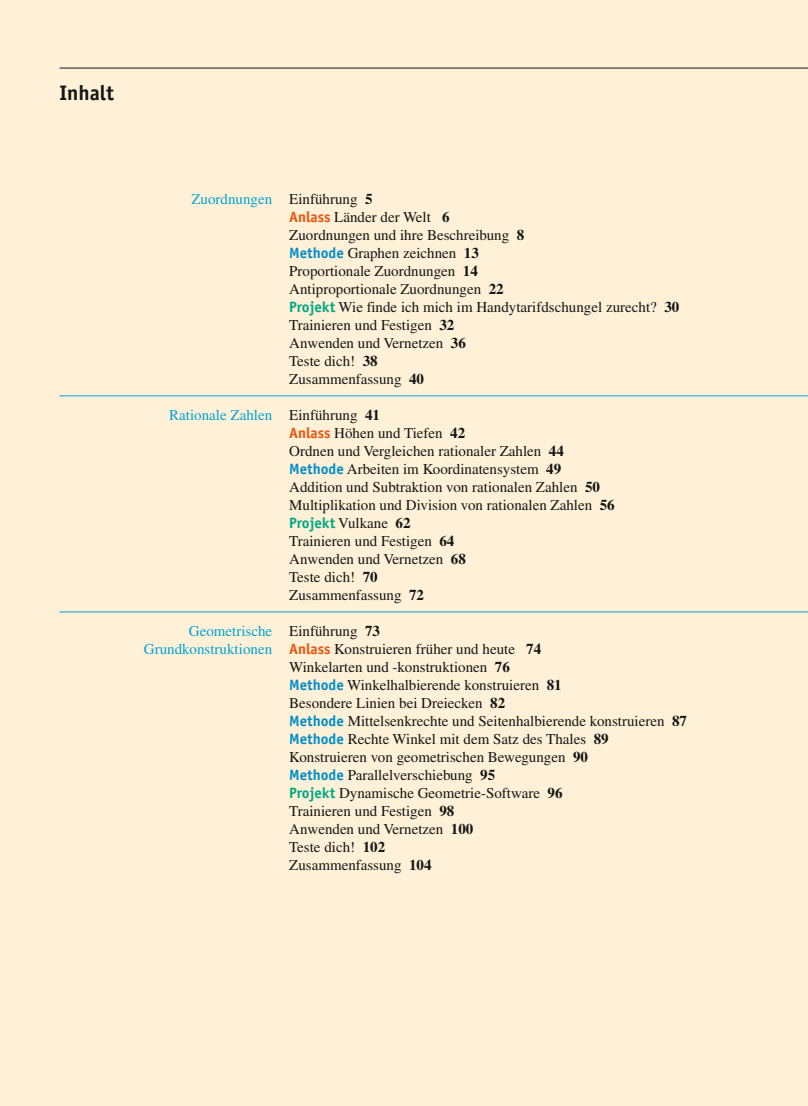
<style>
.page{position:relative;width:808px;height:1106px;background:#fff1d7}
.page>*{position:absolute;margin:0;border:0;box-sizing:border-box;transform-origin:0 0}
.Überschrift{font:700 21px "Officina Sans Std";color:#141515}
._71_Inhaltsverz{font:15px "Times LT Std";color:#141515}
._71_Inhaltsverz-2{font:15px "Times LT Std";color:#00a3d4}
._71_Inhaltsverz-3{font:700 15px "Officina Sans Std";color:#00a982}
.s1{color:#141515}
.s2{font-weight:700;color:#141515}
.s3{font-family:"Officina Sans Std";font-weight:700;color:#ec520b}
.s4{font-weight:700}
.s5{font-family:"Officina Sans Std";font-weight:700;color:#008ec8}
.s6{font-family:"Officina Sans Std";font-weight:700;color:#00a982}
.s7{font-family:"Times LT Std";font-weight:400;color:#141515}
.s8{font-family:"Times LT Std";color:#141515}
.s9{color:#00a3d4}
</style>
<div class="page">
<hr style="left:60px;top:68px;width:748px;height:1px;background:#141515">
<hr style="left:60px;top:395px;width:748px;height:1px;background:#00a3d4">
<hr style="left:60px;top:611px;width:748px;height:1px;background:#00a3d4">
<p class="Überschrift" style="left:60px;top:80px;width:56px">Inhalt</p>
<p class="_71_Inhaltsverz-2" style="left:191px;top:190px;width:183px">Zuordnungen <span class="s1">Einführung</span> <span class="s2">5</span></p>
<p class="_71_Inhaltsverz" style="left:289px;top:208px;width:162px"><span class="s3">Anlass</span> Länder der Welt <span class="s4">6</span></p>
<p class="_71_Inhaltsverz" style="left:289px;top:226px;width:237px">Zuordnungen und ihre Beschreibung <span class="s4">8</span></p>
<p class="_71_Inhaltsverz" style="left:289px;top:244px;width:191px"><span class="s5">Methode</span> Graphen zeichnen <span class="s4">13</span></p>
<p class="_71_Inhaltsverz" style="left:289px;top:262px;width:190px">Proportionale Zuordnungen <span class="s4">14</span></p>
<p class="_71_Inhaltsverz" style="left:289px;top:280px;width:216px">Antiproportionale Zuordnungen <span class="s4">22</span></p>
<p class="_71_Inhaltsverz" style="left:289px;top:298px;width:392px"><span class="s6">Projekt</span> Wie finde ich mich im Handytarifdschungel zurecht? <span class="s4">30</span></p>
<p class="_71_Inhaltsverz" style="left:289px;top:316px;width:167px">Trainieren und Festigen <span class="s4">32</span></p>
<p class="_71_Inhaltsverz" style="left:289px;top:334px;width:178px">Anwenden und Vernetzen <span class="s4">36</span></p>
<p class="_71_Inhaltsverz" style="left:289px;top:352px;width:90px">Teste dich! <span class="s4">38</span></p>
<p class="_71_Inhaltsverz" style="left:289px;top:370px;width:136px">Zusammenfassung <span class="s4">40</span></p>
<p class="_71_Inhaltsverz-2" style="left:169px;top:406px;width:212px">Rationale Zahlen <span class="s1">Einführung</span> <span class="s2">41</span></p>
<p class="_71_Inhaltsverz" style="left:289px;top:424px;width:177px"><span class="s3">Anlass</span> Höhen und Tiefen <span class="s4">42</span></p>
<p class="_71_Inhaltsverz" style="left:289px;top:442px;width:276px">Ordnen und Vergleichen rationaler Zahlen <span class="s4">44</span></p>
<p class="_71_Inhaltsverz" style="left:289px;top:460px;width:274px"><span class="s5">Methode</span> Arbeiten im Koordinatensystem <span class="s4">49</span></p>
<p class="_71_Inhaltsverz" style="left:289px;top:478px;width:312px">Addition und Subtraktion von rationalen Zahlen <span class="s4">50</span></p>
<p class="_71_Inhaltsverz" style="left:289px;top:496px;width:327px">Multiplikation und Division von rationalen Zahlen <span class="s4">56</span></p>
<p class="_71_Inhaltsverz-3" style="left:289px;top:513px;width:123px">Projekt <span class="s7">Vulkane</span> <span class="s8">62</span></p>
<p class="_71_Inhaltsverz" style="left:289px;top:532px;width:167px">Trainieren und Festigen <span class="s4">64</span></p>
<p class="_71_Inhaltsverz" style="left:289px;top:550px;width:178px">Anwenden und Vernetzen <span class="s4">68</span></p>
<p class="_71_Inhaltsverz" style="left:289px;top:568px;width:90px">Teste dich! <span class="s4">70</span></p>
<p class="_71_Inhaltsverz" style="left:289px;top:586px;width:136px">Zusammenfassung <span class="s4">72</span></p>
<p class="_71_Inhaltsverz-2" style="left:189px;top:622px;width:193px">Geometrische <span class="s1">Einführung</span> <span class="s2">73</span></p>
<p class="_71_Inhaltsverz" style="left:144px;top:640px;width:399px"><span class="s9">Grundkonstruktionen</span> <span class="s3">Anlass</span> Konstruieren früher und heute <span class="s4">74</span></p>
<p class="_71_Inhaltsverz" style="left:289px;top:658px;width:222px">Winkelarten und -konstruktionen <span class="s4">76</span></p>
<p class="_71_Inhaltsverz" style="left:289px;top:676px;width:274px"><span class="s5">Methode</span> Winkelhalbierende konstruieren <span class="s4">81</span></p>
<p class="_71_Inhaltsverz" style="left:289px;top:694px;width:218px">Besondere Linien bei Dreiecken <span class="s4">82</span></p>
<p class="_71_Inhaltsverz" style="left:289px;top:712px;width:399px"><span class="s5">Methode</span> Mittelsenkrechte und Seitenhalbierende konstruieren <span class="s4">87</span></p>
<p class="_71_Inhaltsverz" style="left:289px;top:730px;width:321px"><span class="s5">Methode</span> Rechte Winkel mit dem Satz des Thales <span class="s4">89</span></p>
<p class="_71_Inhaltsverz" style="left:289px;top:748px;width:300px">Konstruieren von geometrischen Bewegungen <span class="s4">90</span></p>
<p class="_71_Inhaltsverz" style="left:289px;top:766px;width:208px"><span class="s5">Methode</span> Parallelverschiebung <span class="s4">95</span></p>
<p class="_71_Inhaltsverz" style="left:289px;top:784px;width:275px"><span class="s6">Projekt</span> Dynamische Geometrie-Software <span class="s4">96</span></p>
<p class="_71_Inhaltsverz" style="left:289px;top:802px;width:167px">Trainieren und Festigen <span class="s4">98</span></p>
<p class="_71_Inhaltsverz" style="left:289px;top:820px;width:186px">Anwenden und Vernetzen <span class="s4">100</span></p>
<p class="_71_Inhaltsverz" style="left:289px;top:838px;width:98px">Teste dich! <span class="s4">102</span></p>
<p class="_71_Inhaltsverz" style="left:289px;top:856px;width:144px">Zusammenfassung <span class="s4">104</span></p>
</div>
